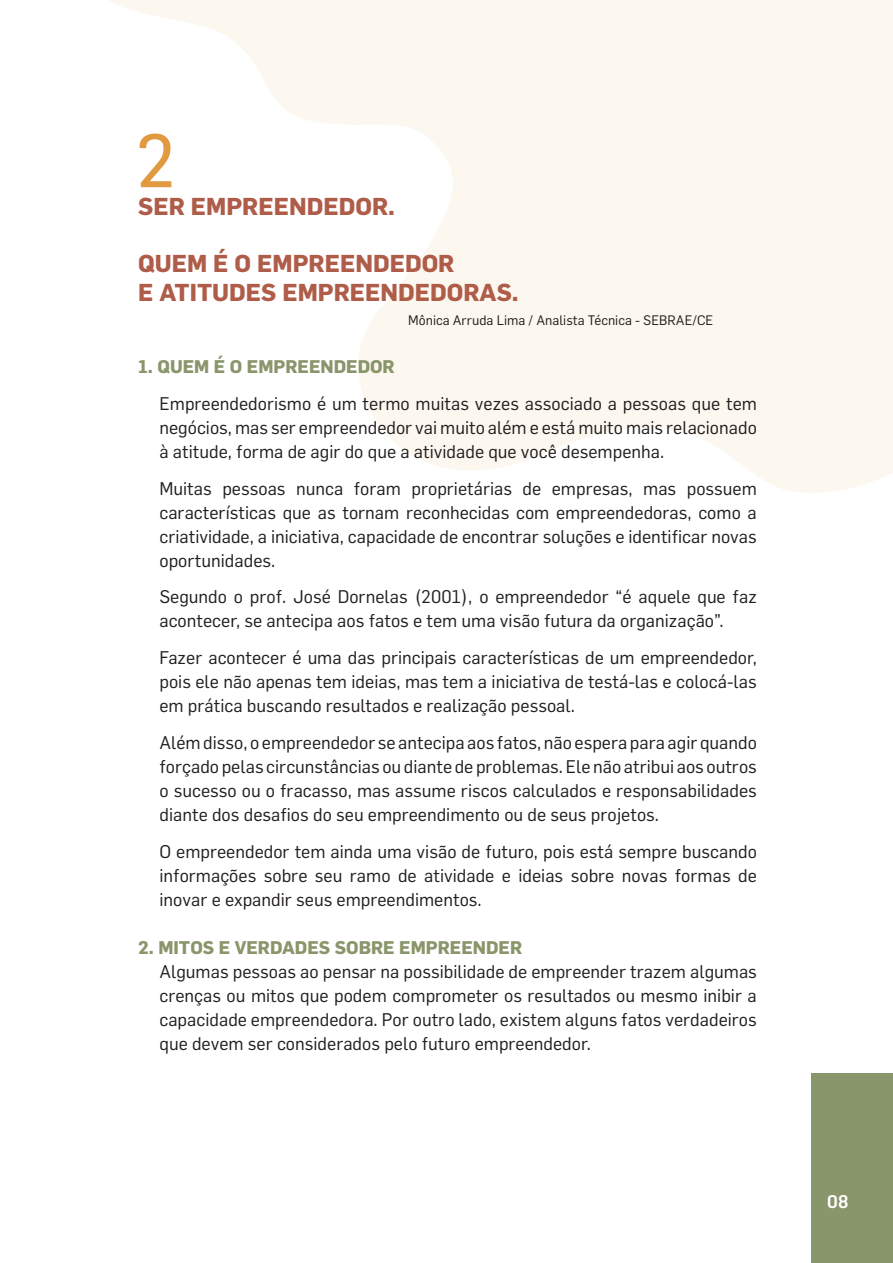
<style>
.page{position:relative;width:893px;height:1263px;background:#fff}
.page>*{position:absolute;margin:0;border:0;box-sizing:border-box;transform-origin:0 0}
.t1{font:73.95px "Flama";color:#e19a3f}
.t2{font:700 24px/28.8px "Flama";color:#af5c49}
.t3{font:18px/24px "Flama";color:#231f20;text-align:justify}
.t4{font:700 18px "Flama";color:#89956a}
.t5{font:500 18px "Flama";color:#fff}
.t6{font:13.5px "Flama";color:#231f20}
</style>
<div class="page">
<svg style="left:109px;top:0;width:784px;height:493px;fill:#fcf8ef"></svg>
<div style="left:811px;top:1074px;width:82px;height:189px;background:#89956a"></div>
<h1 class="t1" style="left:135px;top:116px;width:43px">2</h1>
<h2 class="t2" style="left:138px;top:191px;width:258px">SER EMPREENDEDOR.</h2>
<h2 class="t2" style="left:138px;top:249px;width:382px">QUEM É O EMPREENDEDOR<br>E ATITUDES EMPREENDEDORAS.</h2>
<p class="t6" style="left:408px;top:312px;width:307px">Mônica Arruda Lima / Analista Técnica - SEBRAE/CE</p>
<p class="t4" style="left:138px;top:356px;width:258px">1. QUEM É O EMPREENDEDOR</p>
<p class="t3" style="left:159px;top:391px;width:599px">Empreendedorismo é um termo muitas vezes associado a pessoas que tem negócios, mas ser empreendedor vai muito além e está muito mais relacionado à atitude, forma de agir do que a atividade que você desempenha.</p>
<p class="t3" style="left:159px;top:476px;width:599px">Muitas pessoas nunca foram proprietárias de empresas, mas possuem características que as tornam reconhecidas com empreendedoras, como a criatividade, a iniciativa, capacidade de encontrar soluções e identificar novas oportunidades.</p>
<p class="t3" style="left:159px;top:585px;width:599px">Segundo o prof. José Dornelas (2001), o empreendedor “é aquele que faz acontecer, se antecipa aos fatos e tem uma visão futura da organização”.</p>
<p class="t3" style="left:159px;top:645px;width:599px">Fazer acontecer é uma das principais características de um empreendedor, pois ele não apenas tem ideias, mas tem a iniciativa de testá-las e colocá-las em prática buscando resultados e realização pessoal.</p>
<p class="t3" style="left:159px;top:730px;width:599px">Além disso, o empreendedor se antecipa aos fatos, não espera para agir quando forçado pelas circunstâncias ou diante de problemas. Ele não atribui aos outros o sucesso ou o fracasso, mas assume riscos calculados e responsabilidades diante dos desafios do seu empreendimento ou de seus projetos.</p>
<p class="t3" style="left:159px;top:839px;width:599px">O empreendedor tem ainda uma visão de futuro, pois está sempre buscando informações sobre seu ramo de atividade e ideias sobre novas formas de inovar e expandir seus empreendimentos.</p>
<p class="t4" style="left:138px;top:936px;width:385px">2. MITOS E VERDADES SOBRE EMPREENDER</p>
<p class="t3" style="left:159px;top:959px;width:599px">Algumas pessoas ao pensar na possibilidade de empreender trazem algumas crenças ou mitos que podem comprometer os resultados ou mesmo inibir a capacidade empreendedora. Por outro lado, existem alguns fatos verdadeiros que devem ser considerados pelo futuro empreendedor.</p>
<p class="t5" style="left:827px;top:1190px;width:23px">08</p>
</div>
